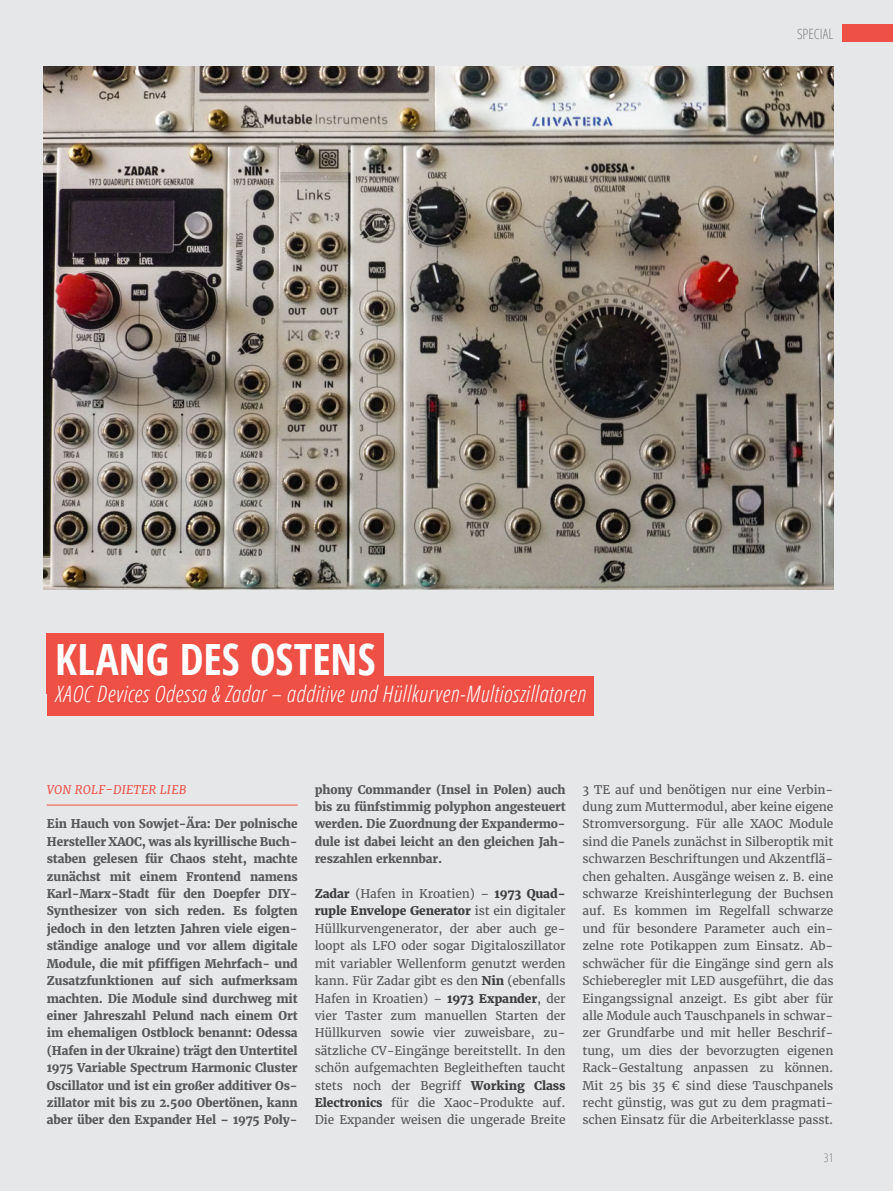
<style>
.page{position:relative;width:893px;height:1191px;background:#e6e7e9}
.page>*{position:absolute;margin:0;border:0;box-sizing:border-box;transform-origin:0 0}
.t1{font:700 condensed 43.05px "Open Sans";color:#fff}
.t2{font:italic 300 condensed 22.65px "Open Sans";letter-spacing:.025em;color:#fff}
.t3{font:300 condensed 14.25px "Open Sans";color:#808285}
.t4{font:12px/17.4px "Merriweather";letter-spacing:-.01em;color:#57585a;text-align:justify}
.t5{font:800 12px/17.4px "Merriweather";letter-spacing:-.01em;color:#57585a;text-align:justify}
.t6{font:italic 12px "Merriweather";letter-spacing:.02em;color:#ef5046}
.t7{font:300 condensed 12px "Open Sans";color:#808285}
.s1{font-weight:800;color:#3e3e3f}
</style>
<div class="page">
<div style="left:842px;top:25px;width:51px;height:17px;background:#ef5046"></div>
<hr style="left:47px;top:804px;width:251px;height:1px;background:#ef5046">
<img style="left:44px;top:67px;width:789px;height:523px">
<div style="left:47px;top:633px;width:337px;height:60px;background:#ef5046"></div>
<div style="left:47px;top:676px;width:546px;height:40px;background:#ef5046"></div>
<p class="t3" style="left:797px;top:25px;width:38px">SPECIAL</p>
<h1 class="t1" style="left:55px;top:629px;width:322px">KLANG DES OSTENS</h1>
<h2 class="t2" style="left:55px;top:678px;width:532px">XAOC Devices Odessa &amp; Zadar – additive und Hüllkurven-Multioszillatoren</h2>
<p class="t6" style="left:47px;top:782px;width:141px">VON ROLF-DIETER LIEB</p>
<p class="t5" style="left:47px;top:815px;width:252px">Ein Hauch von Sowjet-Ära: Der polnische Hersteller XAOC, was als kyrillische Buch&shy;staben gelesen für Chaos steht, machte zunächst mit einem Frontend namens Karl-Marx-Stadt für den Doepfer DIY-Synthesizer von sich reden. Es folgten jedoch in den letzten Jahren viele eigen&shy;ständige analoge und vor allem digitale Module, die mit pfiffigen Mehrfach- und Zusatzfunktionen auf sich aufmerksam machten. Die Module sind durchweg mit einer Jahreszahl Pelund nach einem Ort im ehemaligen Ostblock benannt: Odessa (Hafen in der Ukraine) trägt den Untertitel 1975 Variable Spectrum Harmonic Cluster Oscillator und ist ein großer additiver Os&shy;zillator mit bis zu 2.500 Obertönen, kann aber über den Expander Hel – 1975 Poly-</p>
<p class="t5" style="left:315px;top:780px;width:252px">phony Commander (Insel in Polen) auch bis zu fünfstimmig polyphon angesteuert werden. Die Zuordnung der Expandermo&shy;dule ist dabei leicht an den gleichen Jah&shy;reszahlen erkennbar.</p>
<p class="t4" style="left:315px;top:885px;width:252px"><span class="s1">Zadar</span> (Hafen in Kroatien) – <span class="s1">1973 Quad&shy;ruple Envelope Generator</span> ist ein digitaler Hüllkurvengenerator, der aber auch ge&shy;loopt als LFO oder sogar Digitaloszillator mit variabler Wellenform genutzt werden kann. Für Zadar gibt es den <span class="s1">Nin</span> (ebenfalls Hafen in Kroatien) – <span class="s1">1973 Expander</span>, der vier Taster zum manuellen Starten der Hüllkurven sowie vier zuweisbare, zu&shy;sätzliche CV-Eingänge bereitstellt. In den schön aufgemachten Begleitheften taucht stets noch der Begriff <span class="s1">Working Class Electronics</span> für die Xaoc-Produkte auf.<br>Die Expander weisen die ungerade Breite</p>
<p class="t4" style="left:583px;top:780px;width:252px">3 TE auf und benötigen nur eine Verbin&shy;dung zum Muttermodul, aber keine eigene Stromversorgung. Für alle XAOC Module sind die Panels zunächst in Silberoptik mit schwarzen Beschriftungen und Akzentflä&shy;chen gehalten. Ausgänge weisen z. B. eine schwarze Kreishinterlegung der Buchsen auf. Es kommen im Regelfall schwarze und für besondere Parameter auch ein&shy;zelne rote Potikappen zum Einsatz. Ab&shy;schwächer für die Eingänge sind gern als Schieberegler mit LED ausgeführt, die das Eingangssignal anzeigt. Es gibt aber für alle Module auch Tauschpanels in schwar&shy;zer Grundfarbe und mit heller Beschrif&shy;tung, um dies der bevorzugten eigenen Rack-Gestaltung anpassen zu können.<br>Mit 25 bis 35 € sind diese Tauschpanels recht günstig, was gut zu dem pragmati&shy;schen Einsatz für die Arbeiterklasse passt.</p>
<p class="t7" style="left:824px;top:1149px;width:11px">31</p>
</div>
